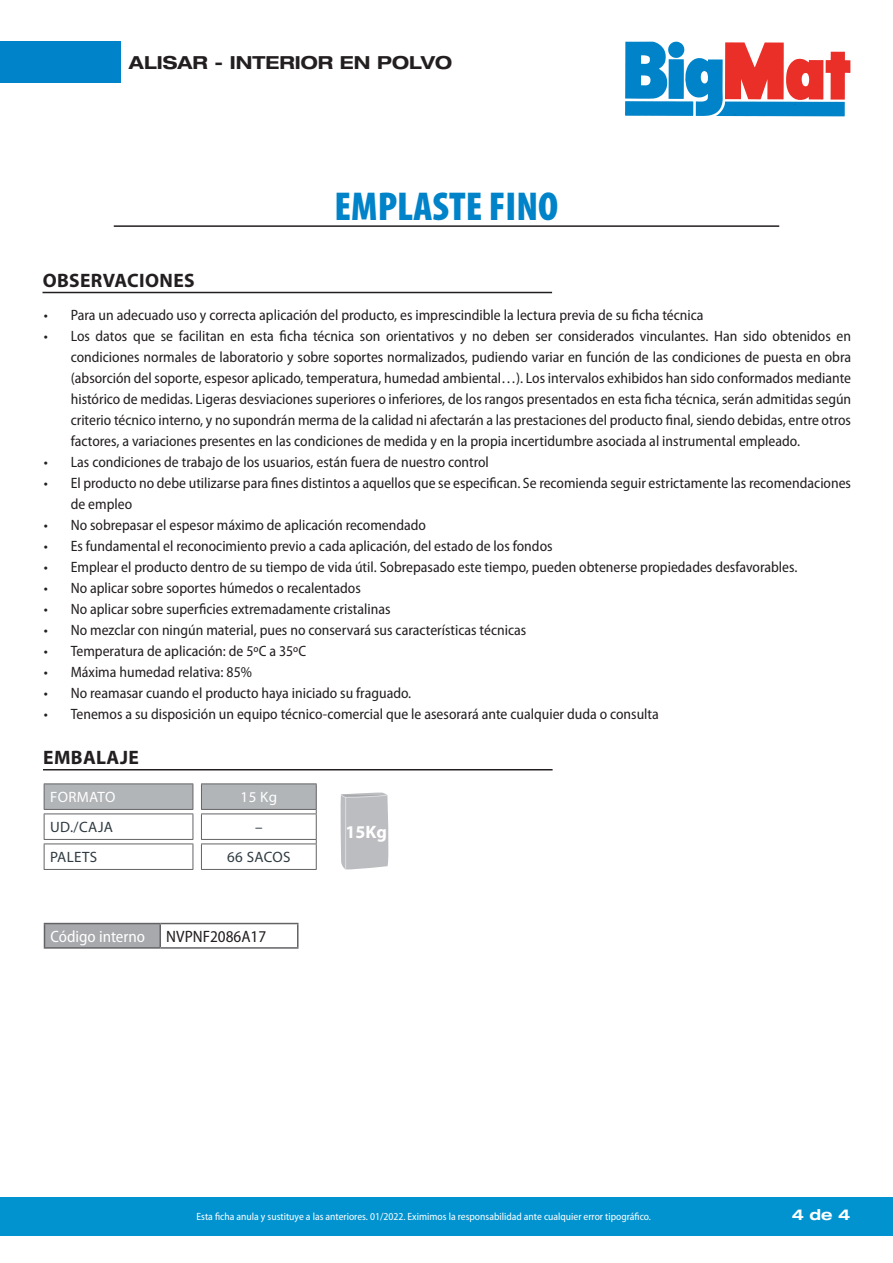
<style>
.page{position:relative;width:893px;height:1263px;background:#fff}
.page>*{position:absolute;margin:0;border:0;box-sizing:border-box;transform-origin:0 0}
.t1{font:900 condensed 40.5px "Myriad Pro";color:#0083c8}
.t2{font:700 19.5px "Myriad Pro";letter-spacing:.02em;color:#231f20}
.t3{font:700 expanded 18px "Helvetica Neue";color:#231f20}
.t4{font:700 18px "Myriad Pro";color:#fff}
.t5{font:semi-condensed 16.5px "Myriad Pro";color:#fff}
.t6{font:semi-condensed 16.5px "Myriad Pro";color:#231f20}
.t7{font:semi-condensed 15px/21px "Myriad Pro";color:#231f20;text-align:justify}
.t8{font:15px "Myriad Pro";letter-spacing:.025em;color:#2f3b41}
.t9{font:15px "Myriad Pro";letter-spacing:.02em;color:#fff}
.t10{font:700 expanded 15px "Helvetica Neue";color:#fff}
.t11{font:semi-condensed 10.5px "Myriad Pro";color:#fff}
</style>
<div class="page">
<div style="left:0;top:42px;width:121px;height:41px;background:#0083c8"></div>
<hr style="left:114px;top:225px;width:665px;height:2px;background:#231f20">
<svg style="left:625px;top:42px;width:225px;height:74px"></svg>
<hr style="left:43px;top:292px;width:509px;height:1px;background:#231f20">
<div style="left:0;top:1196px;width:893px;height:39px;background:#0093d0"></div>
<hr style="left:43px;top:769px;width:510px;height:1px;background:#231f20">
<hr style="left:44px;top:783px;width:149px;height:1px;background:#636366">
<hr style="left:201px;top:783px;width:116px;height:1px;background:#636366">
<svg style="left:44px;top:784px;width:273px;height:85px"></svg>
<hr style="left:44px;top:869px;width:149px;height:1px;background:#636366">
<hr style="left:201px;top:869px;width:116px;height:1px;background:#636366">
<svg style="left:340px;top:792px;width:49px;height:78px;background:#c1c2c5"></svg>
<div style="left:44px;top:923px;width:116px;height:25px;background:#a8a9ad"></div>
<hr style="left:44px;top:923px;width:116px;height:1px;background:#636366">
<svg style="left:44px;top:924px;width:1px;height:23px"></svg>
<hr style="left:160px;top:923px;width:139px;height:1px;background:#636366">
<hr style="left:159px;top:924px;width:2px;height:23px;background:#636366">
<hr style="left:297px;top:924px;width:2px;height:23px;background:#636366">
<hr style="left:44px;top:947px;width:116px;height:2px;background:#636366">
<hr style="left:160px;top:947px;width:139px;height:2px;background:#636366">
<p class="t3" style="left:129px;top:51px;width:325px">ALISAR - INTERIOR EN POLVO</p>
<h2 class="t2" style="left:43px;top:267px;width:154px">OBSERVACIONES</h2>
<h1 class="t1" style="left:335px;top:184px;width:225px">EMPLASTE FINO</h1>
<p class="t7" style="left:44px;top:305px;width:661px">• Para un adecuado uso y correcta aplicación del producto, es imprescindible la lectura previa de su ficha técnica</p>
<p class="t7" style="left:71px;top:326px;width:782px;text-indent:-27px">• Los datos que se facilitan en esta ficha técnica son orientativos y no deben ser considerados vinculantes. Han sido obtenidos en condiciones normales de laboratorio y sobre soportes normalizados, pudiendo variar en función de las condiciones de puesta en obra (absorción del soporte, espesor aplicado, temperatura, humedad ambiental…). Los intervalos exhibidos han sido conformados mediante histórico de medidas. Ligeras desviaciones superiores o inferiores, de los rangos presentados en esta ficha técnica, serán admitidas según criterio técnico interno, y no supondrán merma de la calidad ni afectarán a las prestaciones del producto final, siendo debidas, entre otros factores, a variaciones presentes en las condiciones de medida y en la propia incertidumbre asociada al instrumental empleado.</p>
<p class="t7" style="left:44px;top:452px;width:447px">• Las condiciones de trabajo de los usuarios, están fuera de nuestro control</p>
<p class="t7" style="left:71px;top:473px;width:782px;text-indent:-27px">• El producto no debe utilizarse para fines distintos a aquellos que se especifican. Se recomienda seguir estrictamente las recomendaciones de empleo</p>
<p class="t7" style="left:44px;top:515px;width:384px">• No sobrepasar el espesor máximo de aplicación recomendado</p>
<p class="t7" style="left:44px;top:536px;width:510px">• Es fundamental el reconocimiento previo a cada aplicación, del estado de los fondos</p>
<p class="t7" style="left:44px;top:557px;width:755px">• Emplear el producto dentro de su tiempo de vida útil. Sobrepasado este tiempo, pueden obtenerse propiedades desfavorables.</p>
<p class="t7" style="left:44px;top:578px;width:319px">• No aplicar sobre soportes húmedos o recalentados</p>
<p class="t7" style="left:44px;top:599px;width:348px">• No aplicar sobre superficies extremadamente cristalinas</p>
<p class="t7" style="left:44px;top:620px;width:484px">• No mezclar con ningún material, pues no conservará sus características técnicas</p>
<p class="t7" style="left:44px;top:641px;width:264px">• Temperatura de aplicación: de 5ºC a 35ºC</p>
<p class="t7" style="left:44px;top:662px;width:210px">• Máxima humedad relativa: 85%</p>
<p class="t7" style="left:44px;top:683px;width:369px">• No reamasar cuando el producto haya iniciado su fraguado.</p>
<p class="t7" style="left:44px;top:704px;width:617px">• Tenemos a su disposición un equipo técnico-comercial que le asesorará ante cualquier duda o consulta</p>
<h2 class="t2" style="left:43px;top:745px;width:97px">EMBALAJE</h2>
<p class="t9" style="left:50px;top:788px;width:67px">FORMATO</p>
<p class="t9" style="left:241px;top:788px;width:38px">15 Kg</p>
<p class="t8" style="left:50px;top:818px;width:65px">UD./CAJA</p>
<p class="t8" style="left:255px;top:818px;width:9px">–</p>
<p class="t8" style="left:50px;top:848px;width:49px">PALETS</p>
<p class="t8" style="left:227px;top:848px;width:65px">66 SACOS</p>
<p class="t5" style="left:50px;top:927px;width:96px">Código interno</p>
<p class="t6" style="left:166px;top:927px;width:102px">NVPNF2086A17</p>
<p class="t4" style="left:346px;top:820px;width:43px">15Kg</p>
<p class="t11" style="left:196px;top:1211px;width:456px">Esta ficha anula y sustituye a las anteriores. 01/2022. Eximimos la responsabilidad ante cualquier error tipográfico.</p>
<p class="t10" style="left:792px;top:1206px;width:60px">4 de 4</p>
</div>
